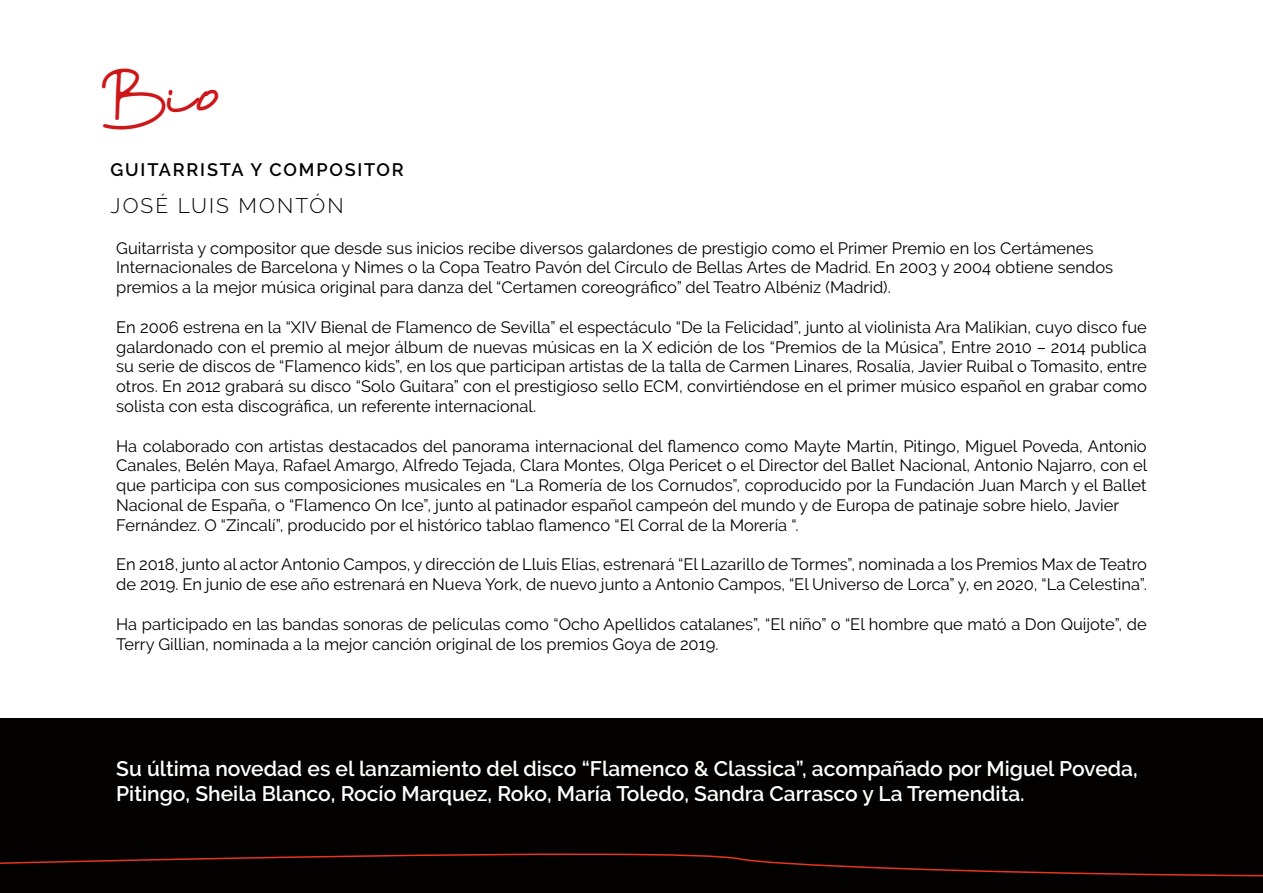
<style>
.page{position:relative;width:1263px;height:893px;background:#fff}
.page>*{position:absolute;margin:0;border:0;box-sizing:border-box;transform-origin:0 0}
.t1{font:30px "Dream Only";color:#cd1719}
.t2{font:600 21px/25.2px "Raleway";color:#fff}
.t3{font:300 21px "Raleway";letter-spacing:.1em;color:#000}
.t4{font:600 18px "Raleway";letter-spacing:.1em;color:#000}
.t5{font:16.5px/19.8px "Raleway";color:#000}
</style>
<div class="page">
<div style="left:0;top:719px;width:1263px;height:174px;background:#030200"></div>
<svg style="left:0;top:853px;width:1263px;height:24px"></svg>
<h1 class="t1" style="left:102px;top:82px;width:118px">Bi0</h1>
<p class="t4" style="left:111px;top:159px;width:295px">GUITARRISTA Y COMPOSITOR</p>
<p class="t3" style="left:111px;top:194px;width:235px">JOSÉ LUIS MONTÓN</p>
<p class="t5" style="left:116px;top:238px;width:998px">Guitarrista y compositor que desde sus inicios recibe diversos galardones de prestigio como el Primer Premio en los Certámenes<br>Internacionales de Barcelona y Nimes o la Copa Teatro Pavón del Círculo de Bellas Artes de Madrid. En 2003 y 2004 obtiene sendos premios a la mejor música original para danza del “Certamen coreográfico” del Teatro Albéniz (Madrid).</p>
<p class="t5" style="left:116px;top:317px;width:1032px;text-align:justify">En 2006 estrena en la “XIV Bienal de Flamenco de Sevilla” el espectáculo “De la Felicidad”, junto al violinista Ara Malikian, cuyo disco fue galardonado con el premio al mejor álbum de nuevas músicas en la X edición de los “Premios de la Música”, Entre 2010 – 2014 publica su serie de discos de “Flamenco kids”, en los que participan artistas de la talla de Carmen Linares, Rosalía, Javier Ruibal o Tomasito, entre otros. En 2012 grabará su disco “Solo Guitara” con el prestigioso sello ECM, convirtiéndose en el primer músico español en grabar como solista con esta discográfica, un referente internacional.</p>
<p class="t5" style="left:116px;top:436px;width:1032px">Ha colaborado con artistas destacados del panorama internacional del flamenco como Mayte Martín, Pitingo, Miguel Poveda, Antonio Canales, Belén Maya, Rafael Amargo, Alfredo Tejada, Clara Montes, Olga Pericet o el Director del Ballet Nacional, Antonio Najarro, con el que participa con sus composiciones musicales en “La Romería de los Cornudos”, coproducido por la Fundación Juan March y el Ballet Nacional de España, o “Flamenco On Ice”, junto al patinador español campeón del mundo y de Europa de patinaje sobre hielo, Javier Fernández. O “Zincalí”, producido por el histórico tablao flamenco “El Corral de la Morería “.</p>
<p class="t5" style="left:116px;top:555px;width:1032px">En 2018, junto al actor Antonio Campos, y dirección de Lluis Elias, estrenará “El Lazarillo de Tormes”, nominada a los Premios Max de Teatro de 2019. En junio de ese año estrenará en Nueva York, de nuevo junto a Antonio Campos, “El Universo de Lorca” y, en 2020, “La Celestina”.</p>
<p class="t5" style="left:116px;top:614px;width:1032px">Ha participado en las bandas sonoras de películas como “Ocho Apellidos catalanes”, “El niño” o “El hombre que mató a Don Quijote”, de<br>Terry Gillian, nominada a la mejor canción original de los premios Goya de 2019.</p>
<p class="t2" style="left:116px;top:756px;width:1023px">Su última novedad es el lanzamiento del disco “Flamenco &amp; Classica”, acompañado por Miguel Poveda,<br>Pitingo, Sheila Blanco, Rocío Marquez, Roko, María Toledo, Sandra Carrasco y La Tremendita.</p>
</div>
